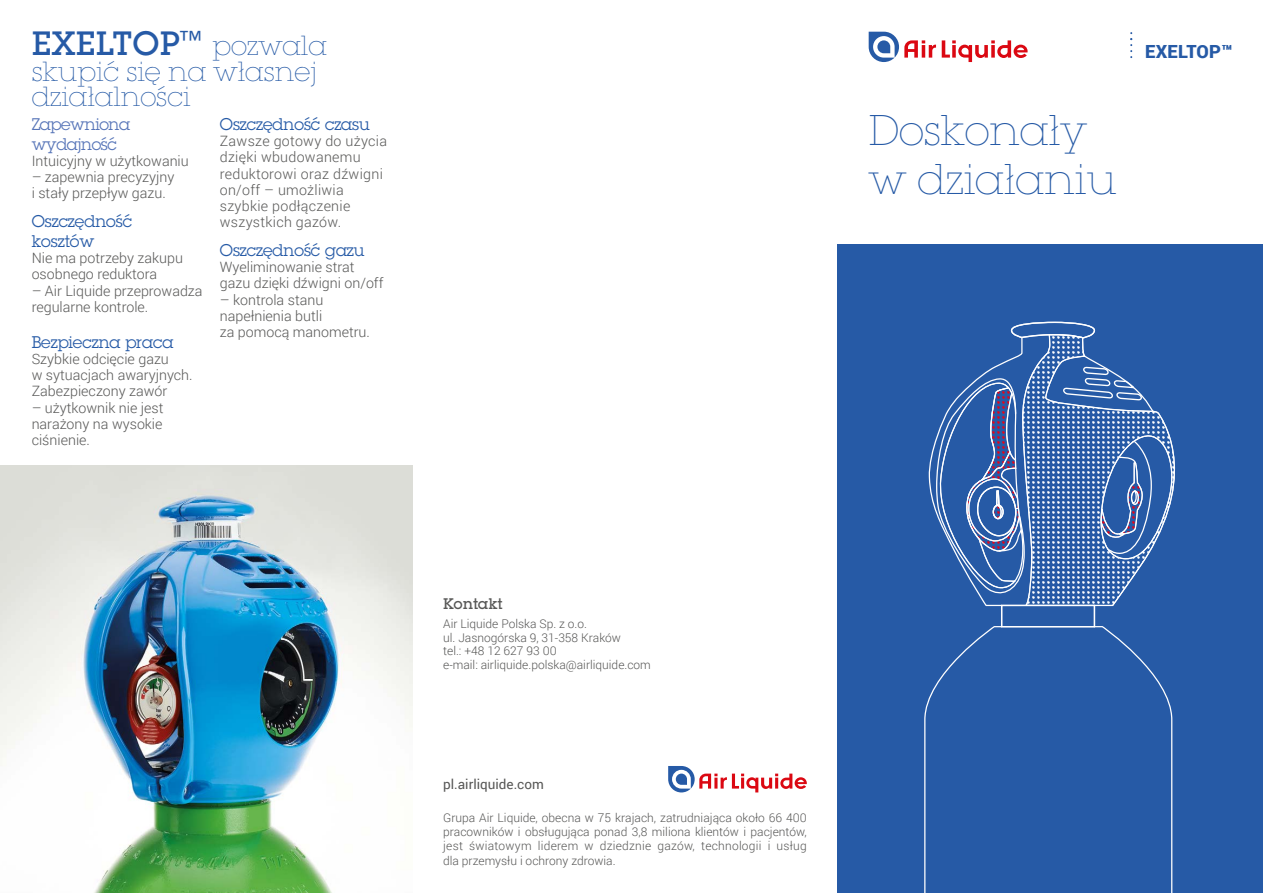
<style>
.page{position:relative;width:1263px;height:893px;background:#fff}
.page>*{position:absolute;margin:0;border:0;box-sizing:border-box;transform-origin:0 0}
.t1{font:200 42px/49.5px "Lubalin Graph PCS";color:#265aa6}
.t2{font:500 33px "Lubalin Graph PCS";letter-spacing:.015em;color:#265aa6}
.t3{font:200 27px/25.5px "Lubalin Graph PCS";color:#265aa6}
.t4{font:900 18.15px "Roboto";letter-spacing:.015em;color:#265aa6}
.t5{font:16.5px/19.8px "Lubalin Graph PCS";color:#265aa6}
.t6{font:16.5px/19.8px "Lubalin Graph PCS";letter-spacing:-.02em;color:#5775b8}
.t7{font:500 15px "Lubalin Graph PCS";color:#575756}
.t8{font:300 14.25px/16.2px "Roboto";color:#575756}
.t9{font:300 14.25px/16.2px "Roboto";letter-spacing:.02em;color:#575756}
.t10{font:13.5px "Roboto";color:#575756}
.t11{font:300 12px/14.4px "Roboto";color:#575756;text-align:justify}
.s1{font-weight:200;font-size:27px}
</style>
<div class="page">
<div style="left:838px;top:245px;width:425px;height:648px;background:#265aa6"></div>
<div style="left:923px;top:625px;width:250px;height:268px;background:#265aa6"></div>
<svg style="left:928px;top:333px;width:7px;height:274px;background:#2f61a9"></svg>
<svg style="left:935px;top:321px;width:267px;height:307px;background:#426eb0"></svg>
<img style="left:0;top:466px;width:412px;height:427px">
<svg style="left:1130px;top:32px;width:2px;height:26px"></svg>
<svg style="left:869px;top:32px;width:67px;height:30px"></svg>
<svg style="left:942px;top:40px;width:85px;height:22px"></svg>
<svg style="left:668px;top:766px;width:139px;height:26px"></svg>
<h2 class="t2" style="left:32px;top:23px;width:297px">EXELTOP<sup>™</sup> <span class="s1">pozwala</span></h2>
<h3 class="t3" style="left:32px;top:59px;width:286px">skupić się na własnej działalności</h3>
<p class="t5" style="left:220px;top:114px;width:151px">Oszczędność czasu</p>
<p class="t9" style="left:220px;top:133px;width:169px">Zawsze gotowy do użycia dzięki wbudowanemu reduktorowi oraz dźwigni on/off – umożliwia szybkie podłączenie wszystkich gazów.</p>
<p class="t5" style="left:220px;top:240px;width:146px">Oszczędność gazu</p>
<p class="t8" style="left:220px;top:259px;width:165px">Wyeliminowanie strat gazu dzięki dźwigni on/off</p>
<p class="t8" style="left:220px;top:291px;width:152px">– kontrola stanu napełnienia butli<br>za pomocą manometru.</p>
<p class="t6" style="left:32px;top:114px;width:100px">Zapewniona wydajność</p>
<p class="t8" style="left:32px;top:152px;width:159px">Intuicyjny w użytkowaniu</p>
<p class="t8" style="left:32px;top:169px;width:144px">– zapewnia precyzyjny i stały przepływ gazu.</p>
<p class="t5" style="left:32px;top:211px;width:102px">Oszczędność kosztów</p>
<p class="t8" style="left:32px;top:250px;width:153px">Nie ma potrzeby zakupu osobnego reduktora</p>
<p class="t8" style="left:32px;top:282px;width:172px">– Air Liquide przeprowadza regularne kontrole.</p>
<p class="t5" style="left:32px;top:332px;width:143px">Bezpieczna praca</p>
<p class="t8" style="left:32px;top:350px;width:162px">Szybkie odcięcie gazu<br>w sytuacjach awaryjnych.<br>Zabezpieczony zawór</p>
<p class="t8" style="left:32px;top:399px;width:133px;text-align:justify">– użytkownik nie jest narażony na wysokie ciśnienie.</p>
<p class="t7" style="left:443px;top:594px;width:61px">Kontakt</p>
<p class="t11" style="left:443px;top:617px;width:209px;line-height:13.5px;text-align:left">Air Liquide Polska Sp. z o.o.<br>ul. Jasnogórska 9, 31-358 Kraków<br>tel.: +48 12 627 93 00<br>e-mail: airliquide.polska@airliquide.com</p>
<p class="t10" style="left:443px;top:774px;width:102px">pl.airliquide.com</p>
<p class="t11" style="left:443px;top:810px;width:365px">Grupa Air Liquide, obecna w 75 krajach, zatrudniająca około 66 400 pracowników i obsługująca ponad 3,8 miliona klientów i pacjentów, jest światowym liderem w dziedznie gazów, technologii i usług dla przemysłu i ochrony zdrowia.</p>
<h1 class="t1" style="left:869px;top:106px;width:250px">Doskonały w działaniu</h1>
<p class="t4" style="left:1145px;top:39px;width:89px">EXELTOP™</p>
</div>
